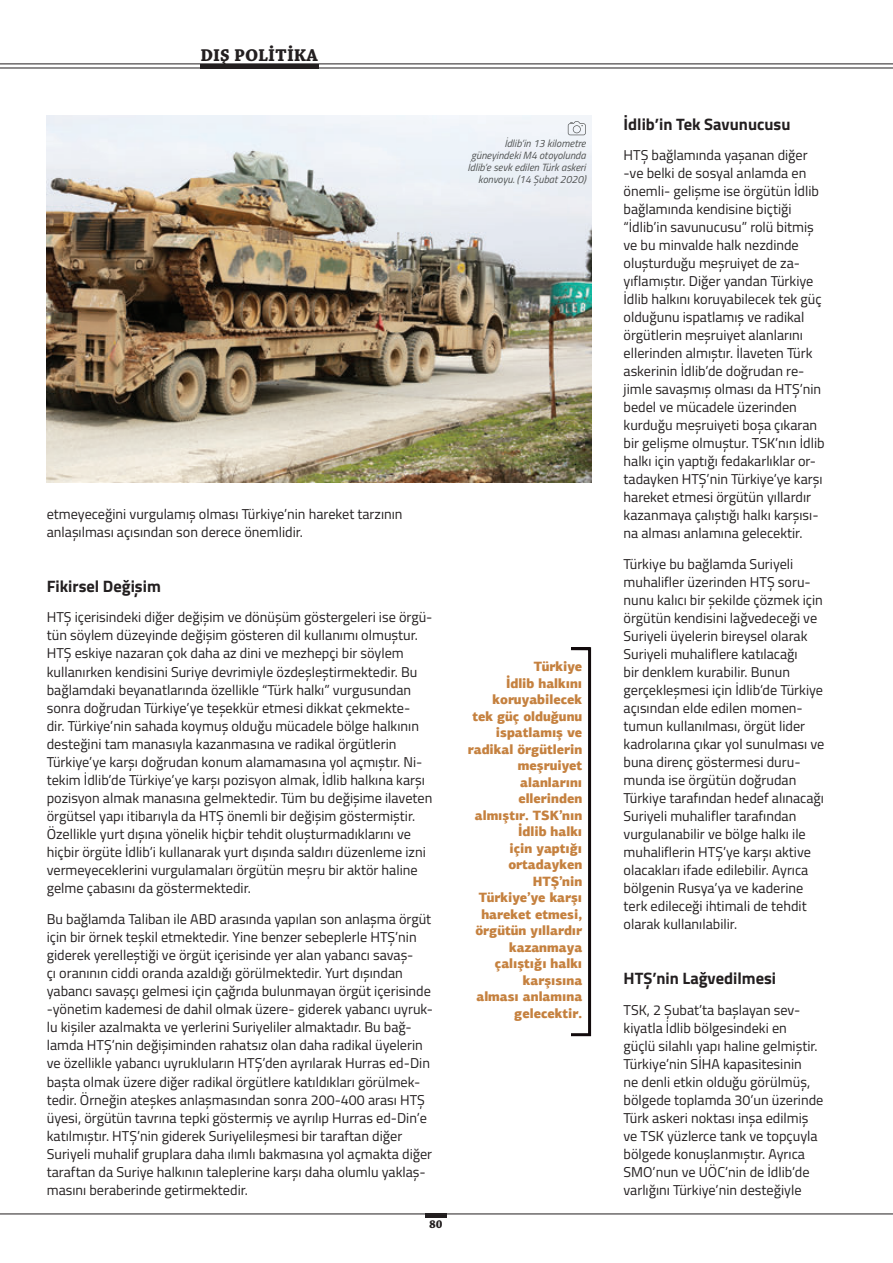
<style>
.page{position:relative;width:893px;height:1263px;background:#fff}
.page>*{position:absolute;margin:0;border:0;box-sizing:border-box;transform-origin:0 0}
.t1{font:700 18px "Chaparral Pro";letter-spacing:.005em;color:#231f20}
.t2{font:700 16.5px "Titillium Web";color:#231f20}
.t3{font:14.25px/18px "Titillium Web";color:#231f20}
.t4{font:900 13.5px/16.5px "PF Agora Sans Pro";color:#c5813f;text-align:right;scale:.95 1}
.t5{font:700 12px "Chaparral Pro";color:#231f20}
.t6{font:italic 10.5px/12px "Titillium Web";color:#505252;text-align:right}
</style>
<div class="page">
<img style="left:47px;top:116px;width:544px;height:367px">
<svg style="left:568px;top:121px;width:18px;height:14px"></svg>
<svg style="left:571px;top:647px;width:21px;height:390px"></svg>
<hr style="left:425px;top:1214px;width:21px;height:4px;background:#231f20">
<hr style="left:0;top:1214px;width:893px;height:1px;background:#231f20">
<hr style="left:0;top:64px;width:893px;height:1px;background:#231f20">
<hr style="left:0;top:68px;width:893px;height:1px;background:#231f20">
<hr style="left:200px;top:64px;width:119px;height:4px;background:#231f20">
<p class="t1" style="left:200px;top:44px;width:119px">DIŞ POLİTİKA</p>
<p class="t6" style="left:468px;top:137px;width:120px">İdlib’in 13 kilometre güneyindeki M4 otoyolunda<br>İdlib’e sevk edilen Türk askeri konvoyu. (14 Şubat 2020)</p>
<p class="t3" style="left:47px;top:504px;width:357px">etmeyeceğini vurgulamış olması Türkiye’nin hareket tarzının anlaşılması açısından son derece önemlidir.</p>
<p class="t2" style="left:47px;top:573px;width:116px">Fikirsel Değişim</p>
<p class="t3" style="left:47px;top:608px;width:387px">HTŞ içerisindeki diğer değişim ve dönüşüm göstergeleri ise örgü&shy;tün söylem düzeyinde değişim gösteren dil kullanımı olmuştur.<br>HTŞ eskiye nazaran çok daha az dini ve mezhepçi bir söylem kullanırken kendisini Suriye devrimiyle özdeşleştirmektedir. Bu bağlamdaki beyanatlarında özellikle “Türk halkı” vurgusundan sonra doğrudan Türkiye’ye teşekkür etmesi dikkat çekmekte-<br>dir. Türkiye’nin sahada koymuş olduğu mücadele bölge halkının desteğini tam manasıyla kazanmasına ve radikal örgütlerin Türkiye’ye karşı doğrudan konum alamamasına yol açmıştır. Ni&shy;tekim İdlib’de Türkiye’ye karşı pozisyon almak, İdlib halkına karşı pozisyon almak manasına gelmektedir. Tüm bu değişime ilaveten örgütsel yapı itibarıyla da HTŞ önemli bir değişim göstermiştir.<br>Özellikle yurt dışına yönelik hiçbir tehdit oluşturmadıklarını ve hiçbir örgüte İdlib’i kullanarak yurt dışında saldırı düzenleme izni vermeyeceklerini vurgulamaları örgütün meşru bir aktör haline gelme çabasını da göstermektedir.</p>
<p class="t3" style="left:47px;top:909px;width:388px">Bu bağlamda Taliban ile ABD arasında yapılan son anlaşma örgüt için bir örnek teşkil etmektedir. Yine benzer sebeplerle HTŞ’nin giderek yerelleştiği ve örgüt içerisinde yer alan yabancı savaş-<br>çı oranının ciddi oranda azaldığı görülmektedir. Yurt dışından yabancı savaşçı gelmesi için çağrıda bulunmayan örgüt içerisinde -yönetim kademesi de dahil olmak üzere- giderek yabancı uyruk&shy;lu kişiler azalmakta ve yerlerini Suriyeliler almaktadır. Bu bağ&shy;lamda HTŞ’nin değişiminden rahatsız olan daha radikal üyelerin ve özellikle yabancı uyrukluların HTŞ’den ayrılarak Hurras ed-Din başta olmak üzere diğer radikal örgütlere katıldıkları görülmek&shy;tedir. Örneğin ateşkes anlaşmasından sonra 200-400 arası HTŞ üyesi, örgütün tavrına tepki göstermiş ve ayrılıp Hurras ed-Din’e katılmıştır. HTŞ’nin giderek Suriyelileşmesi bir taraftan diğer Suriyeli muhalif gruplara daha ılımlı bakmasına yol açmakta diğer taraftan da Suriye halkının taleplerine karşı daha olumlu yaklaş&shy;masını beraberinde getirmektedir.</p>
<p class="t5" style="left:429px;top:1217px;width:15px">80</p>
<p class="t4" style="left:468px;top:658px;width:122px">Türkiye<br>İdlib halkını koruyabilecek<br>tek güç olduğunu ispatlamış ve radikal örgütlerin meşruiyet alanlarını ellerinden almıştır. TSK’nın<br>İdlib halkı<br>için yaptığı ortadayken<br>HTŞ’nin<br>Türkiye’ye karşı hareket etmesi, örgütün yıllardır kazanmaya çalıştığı halkı karşısına<br>alması anlamına gelecektir.</p>
<p class="t2" style="left:623px;top:111px;width:168px">İdlib’in Tek Savunucusu</p>
<p class="t3" style="left:623px;top:146px;width:203px">HTŞ bağlamında yaşanan diğer -ve belki de sosyal anlamda en önemli- gelişme ise örgütün İdlib bağlamında kendisine biçtiği “İdlib’in savunucusu” rolü bitmiş ve bu minvalde halk nezdinde oluşturduğu meşruiyet de za&shy;yıflamıştır. Diğer yandan Türkiye İdlib halkını koruyabilecek tek güç olduğunu ispatlamış ve radikal örgütlerin meşruiyet alanlarını ellerinden almıştır. İlaveten Türk askerinin İdlib’de doğrudan re&shy;jimle savaşmış olması da HTŞ’nin bedel ve mücadele üzerinden kurduğu meşruiyeti boşa çıkaran bir gelişme olmuştur. TSK’nın İdlib halkı için yaptığı fedakarlıklar or&shy;tadayken HTŞ’nin Türkiye’ye karşı hareket etmesi örgütün yıllardır kazanmaya çalıştığı halkı karşısı&shy;na alması anlamına gelecektir.</p>
<p class="t3" style="left:623px;top:554px;width:202px">Türkiye bu bağlamda Suriyeli muhalifler üzerinden HTŞ soru&shy;nunu kalıcı bir şekilde çözmek için örgütün kendisini lağvedeceği ve<br>Suriyeli üyelerin bireysel olarak<br>Suriyeli muhaliflere katılacağı<br>bir denklem kurabilir. Bunun gerçekleşmesi için İdlib’de Türkiye açısından elde edilen momen&shy;tumun kullanılması, örgüt lider kadrolarına çıkar yol sunulması ve buna direnç göstermesi duru&shy;munda ise örgütün doğrudan<br>Türkiye tarafından hedef alınacağı<br>Suriyeli muhalifler tarafından vurgulanabilir ve bölge halkı ile muhaliflerin HTŞ’ye karşı aktive olacakları ifade edilebilir. Ayrıca bölgenin Rusya’ya ve kaderine terk edileceği ihtimali de tehdit olarak kullanılabilir.</p>
<p class="t2" style="left:623px;top:966px;width:154px">HTŞ’nin Lağvedilmesi</p>
<p class="t3" style="left:623px;top:1000px;width:201px">TSK, 2 Şubat’ta başlayan sev&shy;kiyatla İdlib bölgesindeki en<br>güçlü silahlı yapı haline gelmiştir.<br>Türkiye’nin SİHA kapasitesinin<br>ne denli etkin olduğu görülmüş, bölgede toplamda 30’un üzerinde<br>Türk askeri noktası inşa edilmiş ve TSK yüzlerce tank ve topçuyla bölgede konuşlanmıştır. Ayrıca<br>SMO’nun ve UÖC’nin de İdlib’de varlığını Türkiye’nin desteğiyle</p>
</div>
